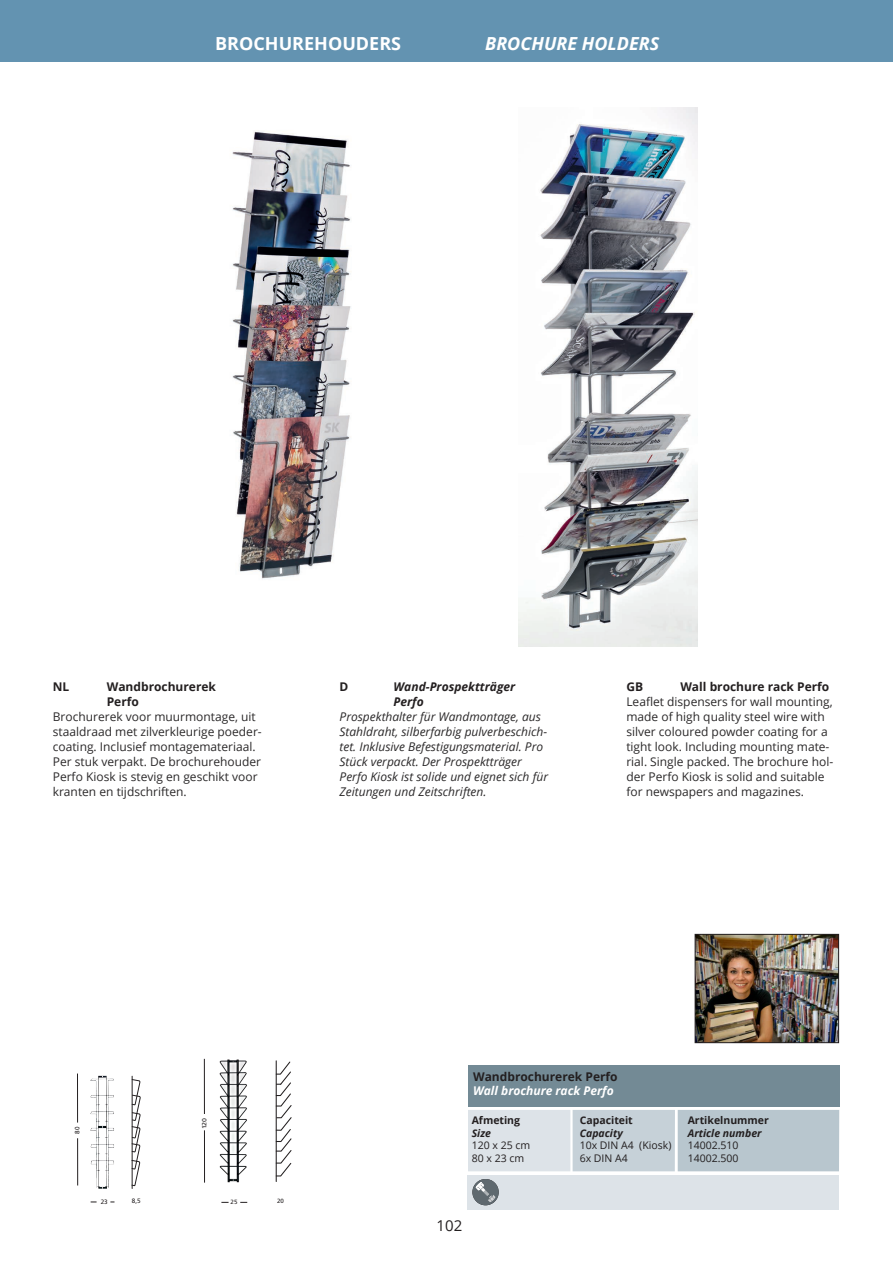
<style>
.page{position:relative;width:893px;height:1263px;background:#fff}
.page>*{position:absolute;margin:0;border:0;box-sizing:border-box;transform-origin:0 0}
.t1{font:700 18px "Open Sans";color:#fff}
.t2{font:italic 700 18px "Open Sans";color:#fff}
.t3{font:15px "Open Sans";color:#231f20}
.Body_recht{font:12px/15px "Open Sans";color:#2b292a}
.Body_italic{font:italic 12px/15px "Open Sans";color:#2b292a}
.t4{font:700 12px/15px "Open Sans";color:#231f20}
.t5{font:italic 700 12px/15px "Open Sans";color:#231f20}
.t6{font:italic 700 12px "Open Sans";color:#fff}
.t7{font:10.5px "Open Sans";color:#231f20}
.t8{font:700 10.5px "Open Sans";color:#231f20}
.t9{font:italic 700 10.5px "Open Sans";color:#231f20}
.t10{font:6.3px "Frutiger";color:#231f20}
.t11{font:6.15px "Frutiger";color:#231f20}
.t12{font:6.15px "Frutiger";color:#231f20;scale:1.14 1}
</style>
<div class="page">
<div style="left:678px;top:1110px;width:161px;height:61px;background:#b8c6ce"></div>
<div style="left:573px;top:1110px;width:102px;height:61px;background:#c6d1d8"></div>
<div style="left:468px;top:1110px;width:102px;height:61px;background:#dde3e8"></div>
<div style="left:468px;top:1065px;width:371px;height:42px;background:#738a95"></div>
<img style="left:519px;top:107px;width:178px;height:539px">
<img style="left:232px;top:130px;width:119px;height:449px">
<div style="left:467px;top:1175px;width:372px;height:34px;background:#dde3e8"></div>
<div style="left:472px;top:1179px;width:27px;height:26px;background:#5f696f;border-radius:50%"></div>
<svg style="left:476px;top:1182px;width:19px;height:20px"></svg>
<img style="left:77px;top:1075px;width:58px;height:128px">
<div style="left:97px;top:1197px;width:13px;height:7px;background:#fff"></div>
<hr style="left:77px;top:1073px;width:1px;height:112px;background:#231f20">
<div style="left:74px;top:1123px;width:6px;height:15px;background:#fff"></div>
<hr style="left:132px;top:1076px;width:1px;height:112px;background:#231f20">
<svg style="left:131px;top:1079px;width:10px;height:107px"></svg>
<img style="left:203px;top:1058px;width:73px;height:125px">
<svg style="left:221px;top:1202px;width:26px;height:1px"></svg>
<div style="left:229px;top:1197px;width:11px;height:7px;background:#fff"></div>
<hr style="left:204px;top:1059px;width:1px;height:123px;background:#231f20">
<div style="left:201px;top:1115px;width:6px;height:15px;background:#fff"></div>
<hr style="left:276px;top:1061px;width:1px;height:120px;background:#231f20">
<svg style="left:275px;top:1060px;width:17px;height:117px"></svg>
<img style="left:697px;top:936px;width:140px;height:105px">
<div style="left:695px;top:934px;width:144px;height:109px;border:1px solid #231f20"></div>
<div style="left:0;top:0;width:893px;height:61px;background:#6393b1"></div>
<p class="t1" style="left:215px;top:31px;width:188px">BROCHUREHOUDERS</p>
<p class="t2" style="left:485px;top:31px;width:176px">BROCHURE HOLDERS</p>
<p class="t4" style="left:53px;top:679px;width:18px">NL</p>
<p class="t4" style="left:107px;top:679px;width:111px">Wandbrochurerek<br>Perfo</p>
<p class="Body_recht" style="left:53px;top:709px;width:210px">Brochurerek voor muurmontage, uit staaldraad met zilverkleurige poeder&shy;coating. Inclusief montagemateriaal.<br>Per stuk verpakt. De brochurehouder Perfo Kiosk is stevig en geschikt voor kranten en tijdschriften.</p>
<p class="t4" style="left:340px;top:679px;width:10px">D</p>
<p class="t5" style="left:394px;top:679px;width:123px">Wand-Prospektträger<br>Perfo</p>
<p class="Body_italic" style="left:340px;top:709px;width:210px">Prospekthalter für Wandmontage, aus Stahldraht, silberfarbig pulverbeschich&shy;tet. Inklusive Befestigungsmaterial. Pro Stück verpackt. Der Prospektträger Perfo Kiosk ist solide und eignet sich für Zeitungen und Zeitschriften.</p>
<p class="t4" style="left:626px;top:679px;width:18px">GB</p>
<p class="t4" style="left:680px;top:679px;width:150px">Wall brochure rack Perfo</p>
<p class="Body_recht" style="left:626px;top:694px;width:208px">Leaflet dispensers for wall mounting, made of high quality steel wire with silver coloured powder coating for a tight look. Including mounting mate&shy;rial. Single packed. The brochure hol&shy;der Perfo Kiosk is solid and suitable for newspapers and magazines.</p>
<p class="t10" style="left:74px;top:1134px;width:9px;rotate:-90deg">80</p>
<p class="t12" style="left:201px;top:1129px;width:12px;rotate:-90deg">120</p>
<p class="t10" style="left:101px;top:1198px;width:9px">23</p>
<p class="t10" style="left:132px;top:1197px;width:10px">8,5</p>
<p class="t11" style="left:231px;top:1198px;width:8px">25</p>
<p class="t11" style="left:277px;top:1197px;width:8px">20</p>
<p class="t4" style="left:473px;top:1068px;width:146px">Wandbrochurerek Perfo</p>
<p class="t6" style="left:473px;top:1082px;width:142px">Wall brochure rack Perfo</p>
<p class="t8" style="left:472px;top:1113px;width:50px">Afmeting</p>
<p class="t8" style="left:580px;top:1113px;width:55px">Capaciteit</p>
<p class="t8" style="left:688px;top:1113px;width:83px">Artikelnummer</p>
<p class="t9" style="left:472px;top:1125px;width:21px">Size</p>
<p class="t9" style="left:580px;top:1125px;width:45px">Capacity</p>
<p class="t9" style="left:688px;top:1125px;width:75px">Article number</p>
<p class="t7" style="left:472px;top:1138px;width:60px">120 x 25 cm</p>
<p class="t7" style="left:580px;top:1138px;width:93px">10x DIN A4 (Kiosk)</p>
<p class="t7" style="left:688px;top:1138px;width:52px">14002.510</p>
<p class="t7" style="left:472px;top:1151px;width:54px">80 x 23 cm</p>
<p class="t7" style="left:580px;top:1151px;width:50px">6x DIN A4</p>
<p class="t7" style="left:688px;top:1151px;width:52px">14002.500</p>
<p class="t3" style="left:437px;top:1215px;width:27px">102</p>
</div>
